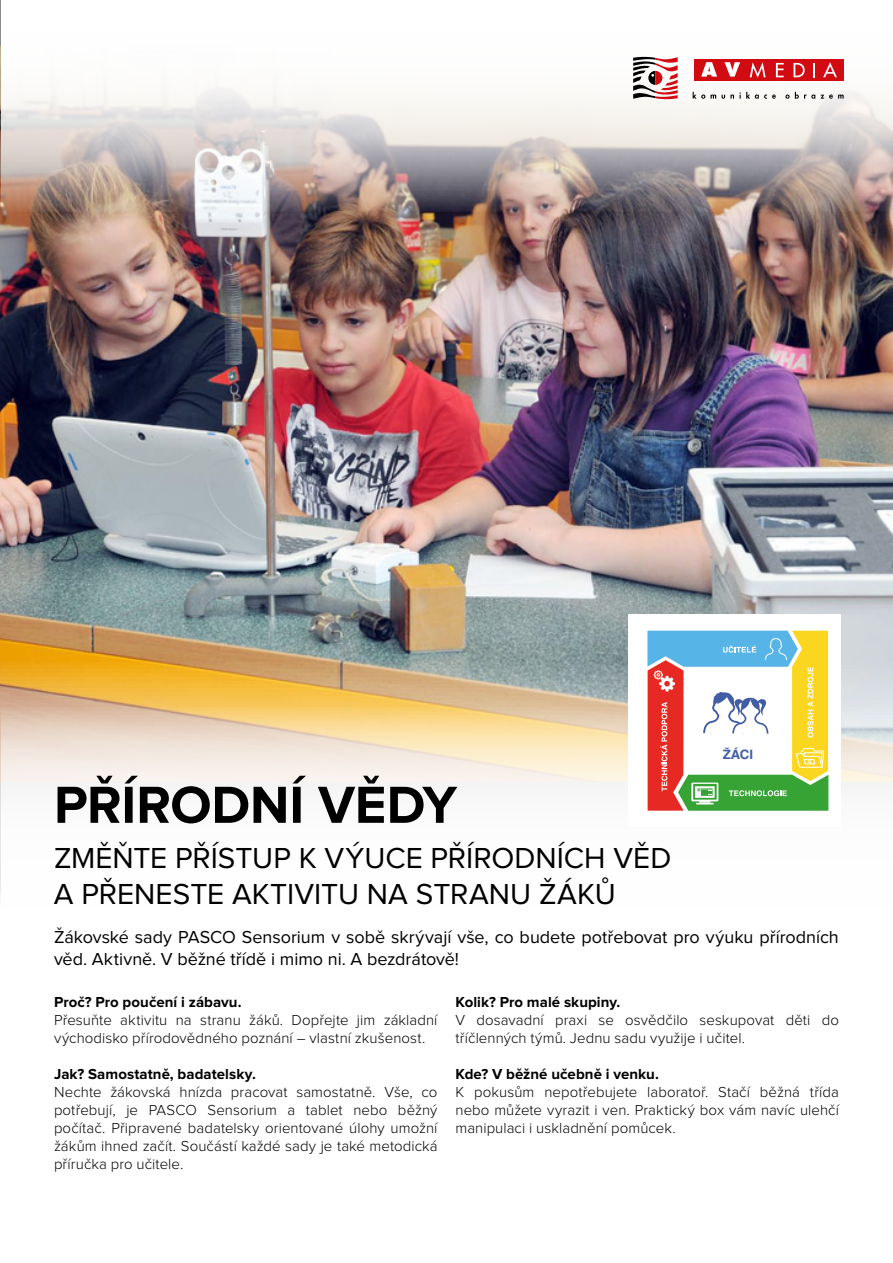
<style>
.page{position:relative;width:893px;height:1263px;background:#fff}
.page>*{position:absolute;margin:0;border:0;box-sizing:border-box;transform-origin:0 0}
.t1{font:700 54px "Proxima Nova";letter-spacing:-.005em;color:#000}
.t2{font:30px/36px "Proxima Nova";letter-spacing:.005em;color:#000}
.t3{font:18px/21.6px "Proxima Nova";color:#000}
.t4{font:300 15px/18px "Proxima Nova";letter-spacing:.005em;color:#000}
.t5{font:700 15px "Proxima Nova";letter-spacing:.005em;color:#000}
.t6{font:700 12.9px "Helvetica CE";color:#415ea4}
</style>
<div class="page">
<img style="left:0;top:47px;width:893px;height:734px">
<svg style="left:1px;top:706px;width:891px;height:81px;background:#f1e1c8"></svg>
<svg style="left:1px;top:47px;width:891px;height:165px"></svg>
<div style="left:628px;top:614px;width:212px;height:212px;background:#fff"></div>
<svg style="left:647px;top:631px;width:181px;height:180px"></svg>
<div style="left:694px;top:59px;width:149px;height:21px;background:#d20a11"></div>
<svg style="left:701px;top:62px;width:16px;height:15px"></svg>
<svg style="left:724px;top:62px;width:16px;height:15px"></svg>
<svg style="left:750px;top:62px;width:16px;height:16px"></svg>
<svg style="left:776px;top:63px;width:8px;height:14px"></svg>
<svg style="left:793px;top:63px;width:12px;height:14px"></svg>
<svg style="left:813px;top:63px;width:1px;height:14px"></svg>
<svg style="left:823px;top:62px;width:14px;height:15px"></svg>
<svg style="left:693px;top:92px;width:12px;height:7px"></svg>
<svg style="left:711px;top:95px;width:5px;height:4px"></svg>
<svg style="left:722px;top:92px;width:54px;height:7px"></svg>
<svg style="left:785px;top:92px;width:59px;height:7px"></svg>
<svg style="left:633px;top:57px;width:45px;height:42px"></svg>
<h1 class="t1" style="left:54px;top:780px;width:405px">Přírodní vědy</h1>
<h2 class="t2" style="left:54px;top:841px;width:619px">Změňte přístup k výuce přírodních věd a přeneste aktivitu na stranu žáků</h2>
<p class="t6" style="left:723px;top:746px;width:32px">ŽÁCI</p>
<p class="t3" style="left:54px;top:927px;width:786px">Žákovské sady PASCO Sensorium v sobě skrývají vše, co budete potřebovat pro výuku přírodních věd. Aktivně. V běžné třídě i mimo ni. A bezdrátově!</p>
<p class="t5" style="left:54px;top:995px;width:189px">Proč? Pro poučení i zábavu.</p>
<p class="t4" style="left:54px;top:1011px;width:385px">Přesuňte aktivitu na stranu žáků. Dopřejte jim základní východisko přírodovědného poznání – vlastní zkušenost.</p>
<p class="t5" style="left:54px;top:1067px;width:203px">Jak? Samostatně, badatelsky.</p>
<p class="t4" style="left:54px;top:1083px;width:385px;text-align:justify">Nechte žákovská hnízda pracovat samostatně. Vše, co potřebují, je PASCO Sensorium a tablet nebo běžný počítač. Připravené badatelsky orientované úlohy umožní žákům ihned začít. Součástí každé sady je také metodická příručka pro učitele.</p>
<p class="t5" style="left:455px;top:995px;width:166px">Kolik? Pro malé skupiny.</p>
<p class="t4" style="left:455px;top:1011px;width:385px">V dosavadní praxi se osvědčilo seskupovat děti do tříčlenných týmů. Jednu sadu využije i učitel.</p>
<p class="t5" style="left:455px;top:1067px;width:205px">Kde? V běžné učebně i venku.</p>
<p class="t4" style="left:455px;top:1083px;width:385px;text-align:justify">K pokusům nepotřebujete laboratoř. Stačí běžná třída nebo můžete vyrazit i ven. Praktický box vám navíc ulehčí manipulaci i uskladnění pomůcek.</p>
</div>
